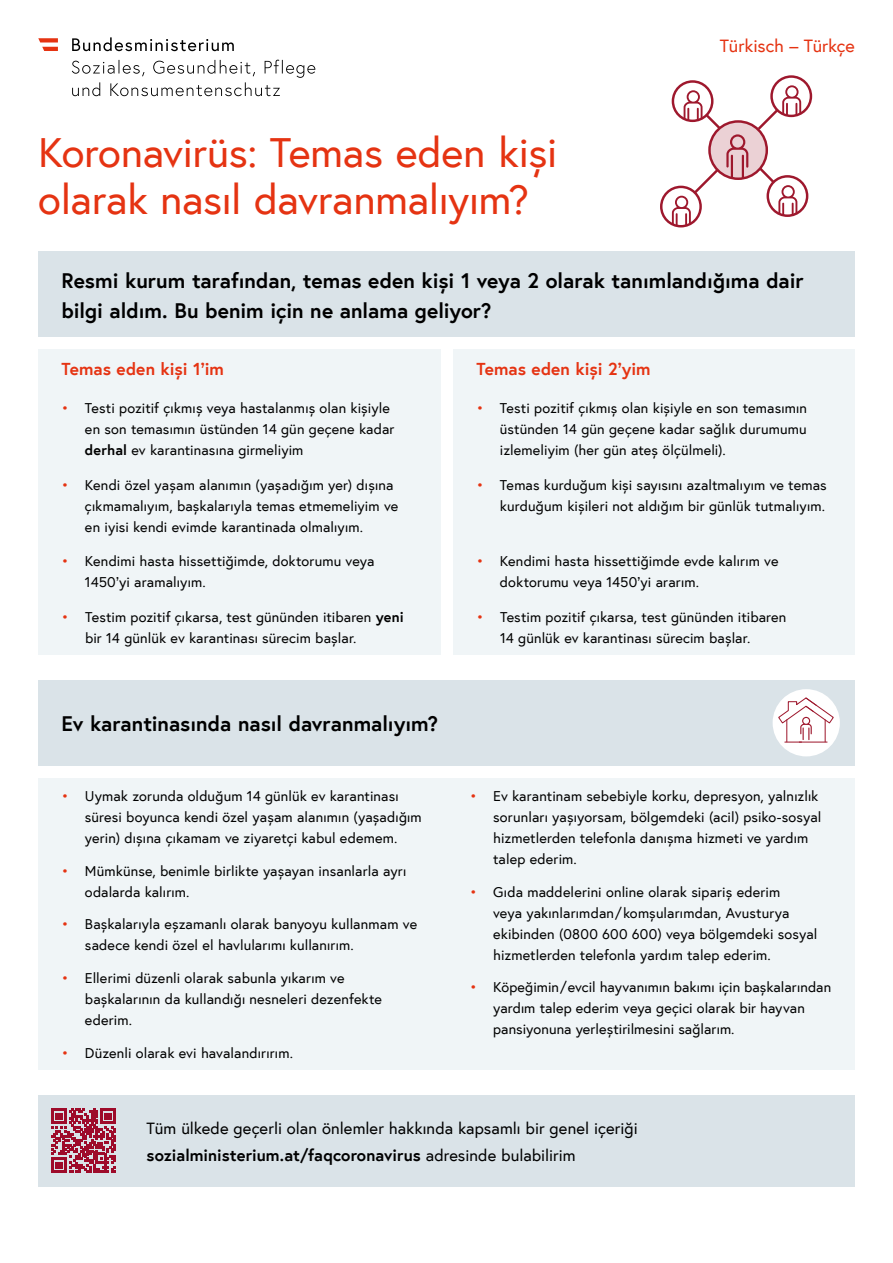
<style>
.page{position:relative;width:893px;height:1263px;background:#fff}
.page>*{position:absolute;margin:0;border:0;box-sizing:border-box;transform-origin:0 0}
.h1_ohne_Nummerierung_mit_h2_danach{font:42px/46.2px "Europa Austria";letter-spacing:-.005em;color:#e53312}
.h2_ohne_Nummerierung{font:700 21px/30px "Europa Austria";color:#000}
.Merkblatt_p_Link_Fußzeile{font:18px "Europa Austria";color:#e53312}
.h3_ohne_Nummerierung{font:700 17.25px "Europa Austria";color:#e53312}
.t1{font:16.5px/26.8px "Europa Austria";letter-spacing:.005em;color:#000}
.t2{font:14.4px/21px "Europa Austria";letter-spacing:.01em;color:#000}
.s1{color:#e53312}
.s2{font-weight:700}
</style>
<div class="page">
<div style="left:38px;top:778px;width:817px;height:292px;background:#f0f5f7"></div>
<div style="left:38px;top:1095px;width:817px;height:92px;background:#dae3e8"></div>
<svg style="left:51px;top:1108px;width:65px;height:65px"></svg>
<div style="left:38px;top:350px;width:402px;height:305px;background:#f0f5f7"></div>
<div style="left:453px;top:350px;width:402px;height:305px;background:#f0f5f7"></div>
<svg style="left:72px;top:60px;width:243px;height:36px"></svg>
<svg style="left:72px;top:37px;width:162px;height:14px"></svg>
<svg style="left:38px;top:38px;width:20px;height:13px"></svg>
<div style="left:38px;top:252px;width:817px;height:85px;background:#dae3e8"></div>
<div style="left:38px;top:680px;width:817px;height:85px;background:#dae3e8"></div>
<div style="left:773px;top:689px;width:67px;height:67px;background:#fff;border-radius:50%"></div>
<svg style="left:778px;top:696px;width:56px;height:46px"></svg>
<svg style="left:709px;top:121px;width:58px;height:58px"></svg>
<div style="left:672px;top:80px;width:41px;height:42px;border:2px solid #9e182d;border-radius:50%"></div>
<div style="left:770px;top:75px;width:42px;height:42px;border:2px solid #9e182d;border-radius:50%"></div>
<div style="left:766px;top:175px;width:42px;height:42px;border:2px solid #9e182d;border-radius:50%"></div>
<div style="left:660px;top:186px;width:42px;height:41px;border:2px solid #9e182d;border-radius:50%"></div>
<svg style="left:672px;top:90px;width:76px;height:136px"></svg>
<svg style="left:755px;top:85px;width:46px;height:47px"></svg>
<svg style="left:757px;top:165px;width:40px;height:50px"></svg>
<h1 class="h1_ohne_Nummerierung_mit_h2_danach" style="left:38px;top:129px;width:520px">Koronavirüs: Temas eden kişi olarak nasıl davranmalıyım?</h1>
<p class="Merkblatt_p_Link_Fußzeile" style="left:720px;top:35px;width:136px">Türkisch – Türkçe</p>
<h2 class="h2_ohne_Nummerierung" style="left:62px;top:265px;width:743px">Resmi kurum tarafından, temas eden kişi 1 veya 2 olarak tanımlandığıma dair bilgi aldım. Bu benim için ne anlama geliyor?</h2>
<h3 class="h3_ohne_Nummerierung" style="left:476px;top:357px;width:176px">Temas eden kişi 2’yim</h3>
<p class="t2" style="left:500px;top:397px;width:309px;text-align:justify;text-indent:-23px"><span class="s1">•</span> Testi pozitif çıkmış olan kişiyle en son temasımın üstünden 14 gün geçene kadar sağlık durumumu izlemeliyim (her gün ateş ölçülmeli).</p>
<p class="t2" style="left:476px;top:474px;width:352px;text-align:right"><span class="s1">•</span> Temas kurduğum kişi sayısını azaltmalıyım ve temas kurduğum kişileri not aldığım bir günlük tutmalıyım.</p>
<h3 class="h3_ohne_Nummerierung" style="left:62px;top:357px;width:164px">Temas eden kişi 1’im</h3>
<p class="t2" style="left:85px;top:397px;width:311px;text-indent:-23px"><span class="s1">•</span> Testi pozitif çıkmış veya hastalanmış olan kişiyle en son temasımın üstünden 14 gün geçene kadar <span class="s2">derhal</span> ev karantinasına girmeliyim</p>
<p class="t2" style="left:85px;top:474px;width:315px;text-indent:-23px"><span class="s1">•</span> Kendi özel yaşam alanımın (yaşadığım yer) dışına çıkmamalıyım, başkalarıyla temas etmemeliyim ve en iyisi kendi evimde karantinada olmalıyım.</p>
<p class="t2" style="left:85px;top:551px;width:291px;text-indent:-23px"><span class="s1">•</span> Kendimi hasta hissettiğimde, doktorumu veya<br>1450’yi aramalıyım.</p>
<p class="t2" style="left:500px;top:551px;width:280px;text-indent:-23px"><span class="s1">•</span> Kendimi hasta hissettiğimde evde kalırım ve doktorumu veya 1450’yi ararım.</p>
<p class="t2" style="left:85px;top:606px;width:320px;text-indent:-23px"><span class="s1">•</span> Testim pozitif çıkarsa, test gününden itibaren <span class="s2">yeni </span>bir 14 günlük ev karantinası sürecim başlar.</p>
<p class="t2" style="left:500px;top:606px;width:288px;text-indent:-23px"><span class="s1">•</span> Testim pozitif çıkarsa, test gününden itibaren<br>14 günlük ev karantinası sürecim başlar.</p>
<h2 class="h2_ohne_Nummerierung" style="left:62px;top:708px;width:378px">Ev karantinasında nasıl davranmalıyım?</h2>
<p class="t2" style="left:85px;top:785px;width:338px;text-indent:-23px"><span class="s1">•</span> Uymak zorunda olduğum 14 günlük ev karantinası süresi boyunca kendi özel yaşam alanımın (yaşadığım yerin) dışına çıkamam ve ziyaretçi kabul edemem.</p>
<p class="t2" style="left:85px;top:860px;width:323px;text-indent:-23px"><span class="s1">•</span> Mümkünse, benimle birlikte yaşayan insanlarla ayrı odalarda kalırım.</p>
<p class="t2" style="left:85px;top:914px;width:334px;text-indent:-23px"><span class="s1">•</span> Başkalarıyla eşzamanlı olarak banyoyu kullanmam ve sadece kendi özel el havlularımı kullanırım.</p>
<p class="t2" style="left:85px;top:967px;width:299px;text-indent:-23px"><span class="s1">•</span> Ellerimi düzenli olarak sabunla yıkarım ve başkalarının da kullandığı nesneleri dezenfekte ederim.</p>
<p class="t2" style="left:62px;top:1042px;width:233px"><span class="s1">•</span> Düzenli olarak evi havalandırırım.</p>
<p class="t2" style="left:493px;top:785px;width:330px;text-indent:-23px"><span class="s1">•</span> Ev karantinam sebebiyle korku, depresyon, yalnızlık sorunları yaşıyorsam, bölgemdeki (acil) psiko-sosyal hizmetlerden telefonla danışma hizmeti ve yardım talep ederim.</p>
<p class="t2" style="left:493px;top:881px;width:326px;text-indent:-23px"><span class="s1">•</span> Gıda maddelerini online olarak sipariş ederim<br>veya yakınlarımdan/komşularımdan, Avusturya ekibinden (0800 600 600) veya bölgemdeki sosyal hizmetlerden telefonla yardım talep ederim.</p>
<p class="t2" style="left:493px;top:977px;width:340px;text-indent:-23px"><span class="s1">•</span> Köpeğimin/evcil hayvanımın bakımı için başkalarından yardım talep ederim veya geçici olarak bir hayvan pansiyonuna yerleştirilmesini sağlarım.</p>
<p class="t1" style="left:147px;top:1115px;width:493px">Tüm ülkede geçerli olan önlemler hakkında kapsamlı bir genel içeriği <span class="s2">sozialministerium.at/faqcoronavirus</span> adresinde bulabilirim</p>
</div>
